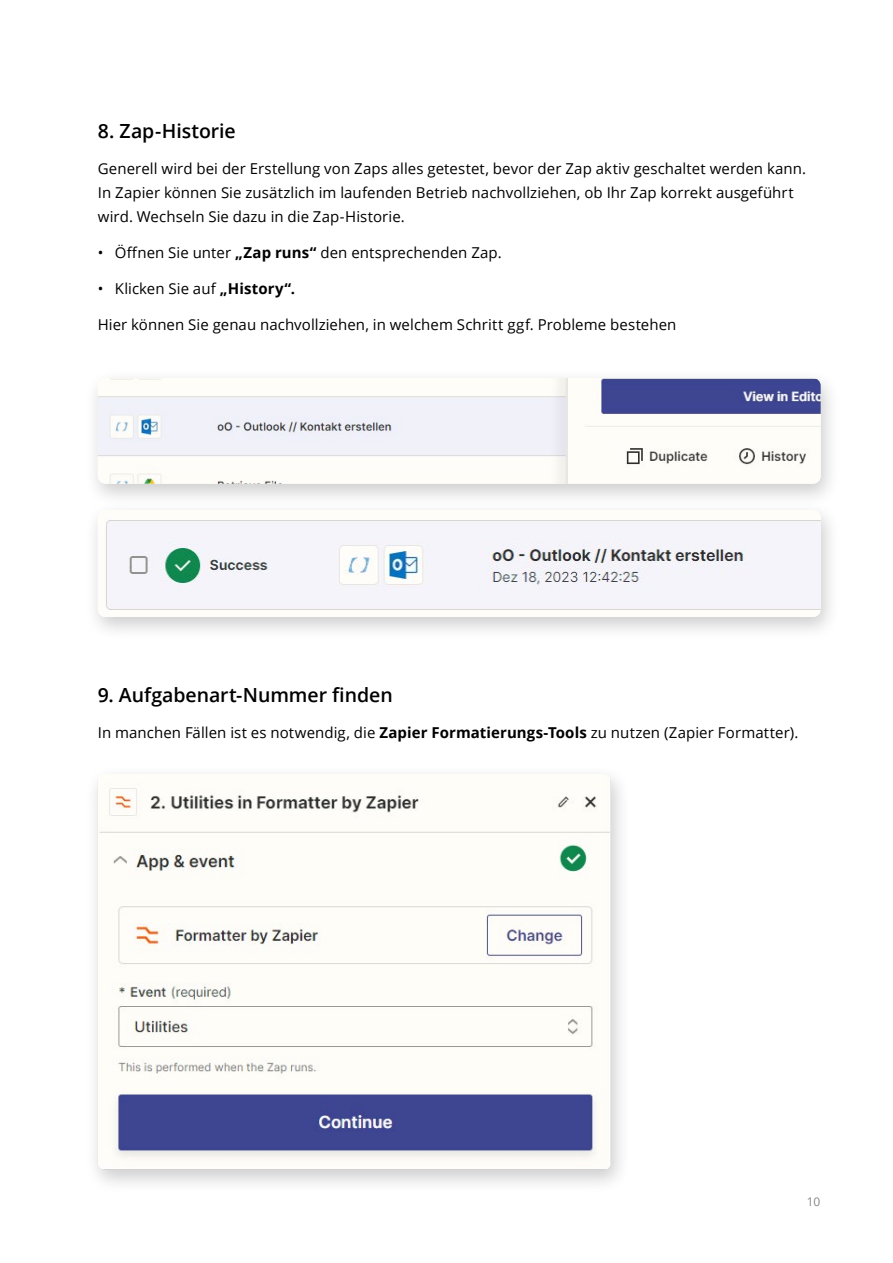
<style>
.page{position:relative;width:893px;height:1263px;background:#fff}
.page>*{position:absolute;margin:0;border:0;box-sizing:border-box;transform-origin:0 0}
.t1{font:600 19.5px "Open Sans";letter-spacing:-.005em;color:#000}
.t2{font:15px/24px "Open Sans";letter-spacing:.005em;color:#000}
.t3{font:12px "Open Sans";color:#878787}
.s1{font-weight:700}
</style>
<div class="page">
<div style="left:85px;top:369px;width:756px;height:139px;background:#000;opacity:.2"></div>
<img style="left:98px;top:378px;width:723px;height:106px">
<div style="left:85px;top:501px;width:756px;height:141px;background:#000;opacity:.2"></div>
<img style="left:98px;top:510px;width:723px;height:107px">
<div style="left:85px;top:765px;width:546px;height:429px;background:#000;opacity:.2"></div>
<img style="left:98px;top:774px;width:513px;height:396px">
<h1 class="t1" style="left:98px;top:118px;width:140px">8. Zap-Historie</h1>
<p class="t2" style="left:98px;top:156px;width:710px">Generell wird bei der Erstellung von Zaps alles getestet, bevor der Zap aktiv geschaltet werden kann.<br>In Zapier können Sie zusätzlich im laufenden Betrieb nachvollziehen, ob Ihr Zap korrekt ausgeführt wird. Wechseln Sie dazu in die Zap-Historie.</p>
<p class="t2" style="left:98px;top:240px;width:405px">• Öffnen Sie unter <span class="s1">„Zap runs“</span> den entsprechenden Zap.</p>
<p class="t2" style="left:98px;top:276px;width:199px">• Klicken Sie auf <span class="s1">„History“.</span></p>
<p class="t2" style="left:98px;top:312px;width:580px">Hier können Sie genau nachvollziehen, in welchem Schritt ggf. Probleme bestehen</p>
<h1 class="t1" style="left:98px;top:682px;width:296px">9. Aufgabenart-Nummer finden</h1>
<p class="t2" style="left:98px;top:720px;width:702px">In manchen Fällen ist es notwendig, die <span class="s1">Zapier Formatierungs-Tools</span> zu nutzen (Zapier Formatter).</p>
<p class="t3" style="left:807px;top:1193px;width:15px">10</p>
</div>
